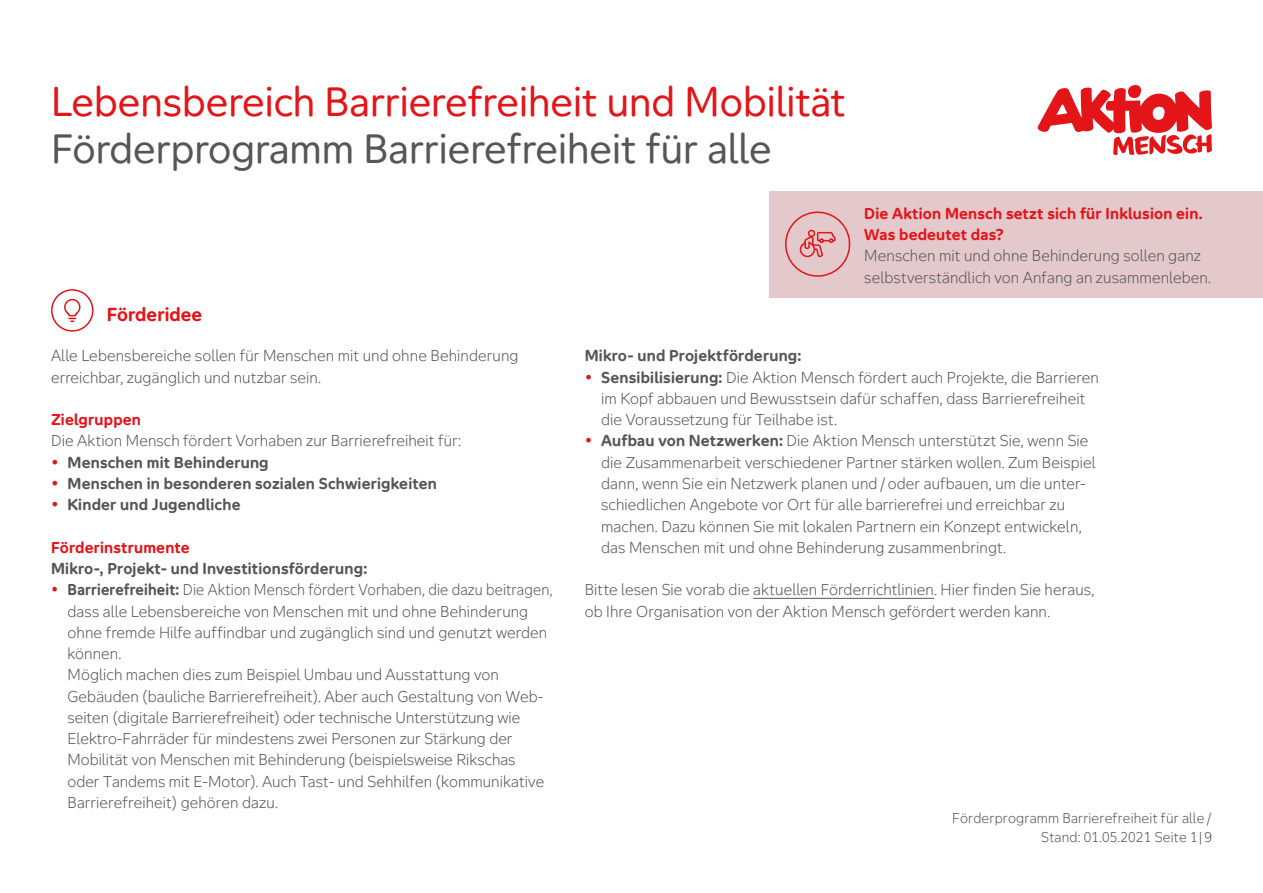
<style>
.page{position:relative;width:1263px;height:893px;background:#fff}
.page>*{position:absolute;margin:0;border:0;box-sizing:border-box;transform-origin:0 0}
.t1{font:39px/46.8px "Aktion Mensch";color:#e31519}
.t2{font:700 18px "Aktion Mensch";letter-spacing:.005em;color:#e31519}
.t3{font:300 15px/21.3px "Aktion Mensch";letter-spacing:.005em;color:#565656}
.t4{font:300 15px/21.3px "Aktion Mensch";letter-spacing:.005em;color:#565656;scale:.95 1}
.t5{font:700 15px "Aktion Mensch";letter-spacing:.01em;color:#565656}
.t6{font:700 15px/21.3px "Aktion Mensch";letter-spacing:.01em;color:#e31519}
.t7{font:300 13.5px/19.2px "Aktion Mensch";letter-spacing:.015em;color:#565656;text-align:right}
.s1{color:#565656}
.s2{color:#e31519}
.s3{font-weight:700;color:#e31519}
.s4{font-weight:700}
</style>
<div class="page">
<div style="left:770px;top:191px;width:493px;height:107px;background:#e3c8cc"></div>
<hr style="left:753px;top:598px;width:181px;height:1px;background:#565656">
<svg style="left:1037px;top:85px;width:175px;height:70px"></svg>
<div style="left:51px;top:289px;width:43px;height:43px;border:2px solid #e31519;border-radius:50%"></div>
<svg style="left:64px;top:298px;width:17px;height:24px"></svg>
<svg style="left:785px;top:211px;width:66px;height:66px"></svg>
<h1 class="t1" style="left:51px;top:77px;width:796px">Lebensbereich Barrierefreiheit und Mobilität<br><span class="s1">Förderprogramm Barrierefreiheit für alle</span></h1>
<h2 class="t6" style="left:864px;top:203px;width:340px">Die Aktion Mensch setzt sich für Inklusion ein.<br>Was bedeutet das?</h2>
<p class="t3" style="left:864px;top:245px;width:348px">Menschen mit und ohne Behinderung sollen ganz selbstverständlich von Anfang an zusammenleben.</p>
<h2 class="t2" style="left:107px;top:302px;width:97px">Förderidee</h2>
<p class="t3" style="left:51px;top:345px;width:469px">Alle Lebensbereiche sollen für Menschen mit und ohne Behinderung erreichbar, zugänglich und nutzbar sein.</p>
<h3 class="t6" style="left:51px;top:409px;width:92px">Zielgruppen</h3>
<p class="t3" style="left:51px;top:430px;width:412px">Die Aktion Mensch fördert Vorhaben zur Barrierefreiheit für:</p>
<p class="t5" style="left:51px;top:452px;width:219px"><span class="s2">•</span> Menschen mit Behinderung</p>
<p class="t5" style="left:51px;top:474px;width:387px"><span class="s2">•</span> Menschen in besonderen sozialen Schwierigkeiten</p>
<p class="t5" style="left:51px;top:495px;width:191px"><span class="s2">•</span> Kinder und Jugendliche</p>
<h3 class="t6" style="left:51px;top:537px;width:140px">Förderinstrumente</h3>
<h4 class="t5" style="left:51px;top:559px;width:318px">Mikro-, Projekt- und Investitionsförderung:</h4>
<p class="t4" style="left:68px;top:579px;width:512px;text-indent:-17px"><span class="s3">•</span> <span class="s4">Barrierefreiheit:</span> Die Aktion Mensch fördert Vorhaben, die dazu beitragen, dass alle Lebensbereiche von Menschen mit und ohne Behinderung ohne fremde Hilfe auffindbar und zugänglich sind und genutzt werden können.<br>Möglich machen dies zum Beispiel Umbau und Ausstattung von Gebäuden (bauliche Barrierefreiheit). Aber auch Gestaltung von Web&shy;seiten (digitale Barrierefreiheit) oder technische Unterstützung wie Elektro-Fahrräder für mindestens zwei Personen zur Stärkung der Mobilität von Menschen mit Behinderung (beispielsweise Rikschas<br>oder Tandems mit E-Motor). Auch Tast- und Sehhilfen (kommunikative Barrierefreiheit) gehören dazu.</p>
<h4 class="t5" style="left:585px;top:346px;width:218px">Mikro- und Projektförderung:</h4>
<p class="t3" style="left:601px;top:367px;width:499px;text-indent:-16px"><span class="s3">•</span> <span class="s4">Sensibilisierung:</span> Die Aktion Mensch fördert auch Projekte, die Barrieren im Kopf abbauen und Bewusstsein dafür schaffen, dass Barrierefreiheit die Voraussetzung für Teilhabe ist.</p>
<p class="t3" style="left:601px;top:430px;width:496px;text-indent:-16px"><span class="s3">•</span> <span class="s4">Aufbau von Netzwerken:</span> Die Aktion Mensch unterstützt Sie, wenn Sie die Zusammenarbeit verschiedener Partner stärken wollen. Zum Beispiel dann, wenn Sie ein Netzwerk planen und / oder aufbauen, um die unter&shy;schiedlichen Angebote vor Ort für alle barrierefrei und erreichbar zu machen. Dazu können Sie mit lokalen Partnern ein Konzept entwickeln, das Menschen mit und ohne Behinderung zusammenbringt.</p>
<p class="t3" style="left:585px;top:579px;width:511px">Bitte lesen Sie vorab die aktuellen Förderrichtlinien. Hier finden Sie heraus, ob Ihre Organisation von der Aktion Mensch gefördert werden kann.</p>
<p class="t7" style="left:952px;top:808px;width:261px">Förderprogramm Barrierefreiheit für alle /<br>Stand: 01.05.2021 Seite 1|9</p>
</div>
